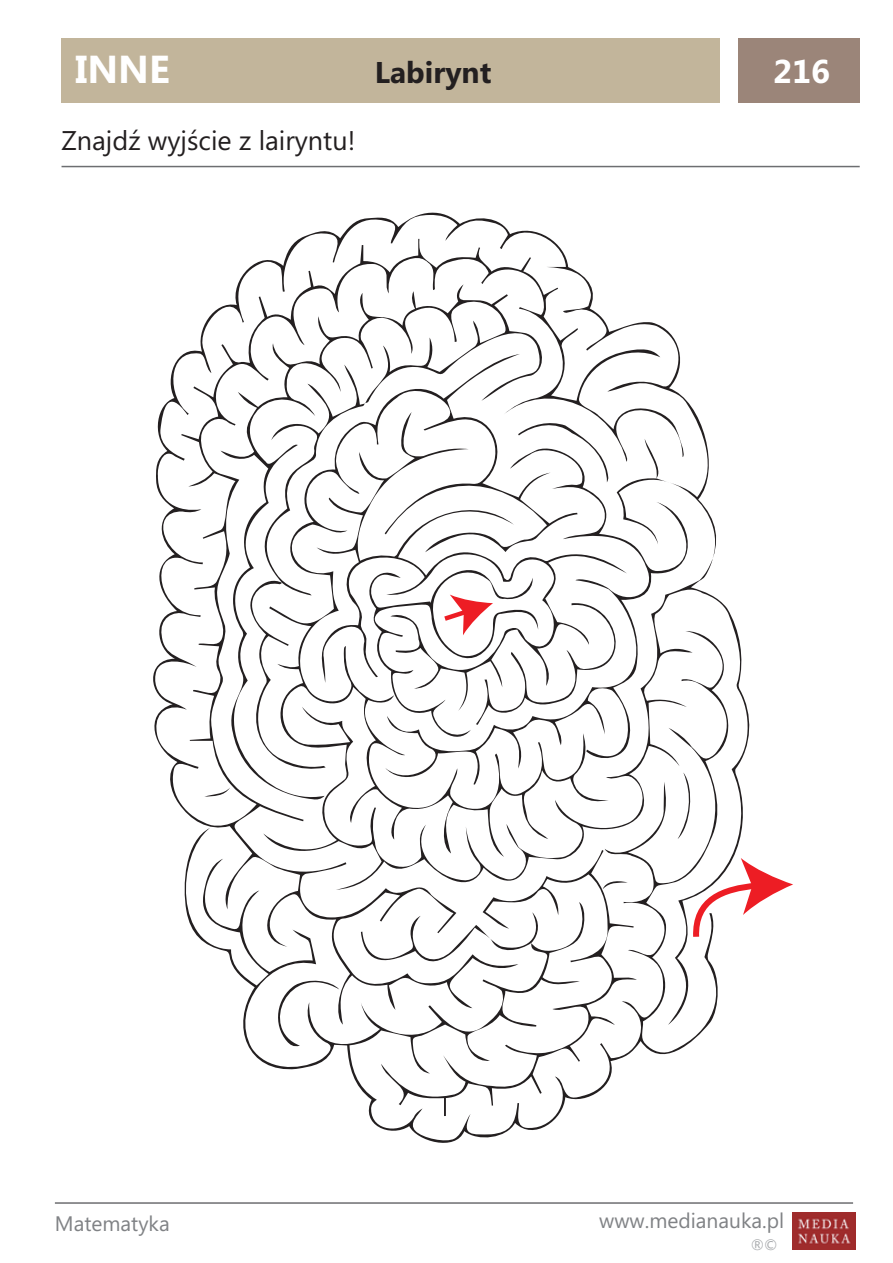
<style>
.page{position:relative;width:893px;height:1263px;background:#fff}
.page>*{position:absolute;margin:0;border:0;box-sizing:border-box;transform-origin:0 0}
.t1{font:700 39px "Microsoft Phags Pa";color:#fff}
.t2{font:700 33px "Microsoft Phags Pa";color:#fff}
.t3{font:700 30px "Microsoft Phags Pa";color:#231f20}
.t4{font:27px "Microsoft Phags Pa";color:#231f20}
.t5{font:21px "Microsoft Phags Pa";color:#808285}
.t6{font:15px "Microsoft Phags Pa";color:#a7a9ac}
</style>
<div class="page">
<div style="left:62px;top:38px;width:658px;height:65px;background:#c2b59b"></div>
<img style="left:793px;top:1213px;width:63px;height:37px">
<div style="left:739px;top:38px;width:121px;height:65px;background:#9b8579"></div>
<hr style="left:55px;top:1202px;width:798px;height:2px;background:#6d6e71">
<hr style="left:62px;top:166px;width:798px;height:1px;background:#6d6e71">
<svg style="left:153px;top:212px;width:527px;height:585px"></svg>
<svg style="left:546px;top:354px;width:204px;height:488px"></svg>
<svg style="left:175px;top:631px;width:564px;height:512px"></svg>
<svg style="left:207px;top:284px;width:339px;height:524px"></svg>
<svg style="left:385px;top:441px;width:319px;height:348px"></svg>
<svg style="left:381px;top:850px;width:256px;height:266px"></svg>
<svg style="left:361px;top:912px;width:183px;height:66px"></svg>
<svg style="left:258px;top:959px;width:81px;height:88px"></svg>
<svg style="left:678px;top:772px;width:17px;height:67px"></svg>
<svg style="left:645px;top:439px;width:19px;height:39px"></svg>
<svg style="left:204px;top:787px;width:26px;height:10px"></svg>
<svg style="left:603px;top:879px;width:25px;height:10px"></svg>
<svg style="left:668px;top:728px;width:24px;height:19px"></svg>
<svg style="left:506px;top:824px;width:13px;height:23px"></svg>
<svg style="left:690px;top:858px;width:103px;height:85px"></svg>
<svg style="left:238px;top:365px;width:398px;height:412px"></svg>
<svg style="left:699px;top:559px;width:14px;height:21px"></svg>
<h1 class="t1" style="left:75px;top:42px;width:96px">INNE</h1>
<h3 class="t3" style="left:375px;top:51px;width:118px">Labirynt</h3>
<h2 class="t2" style="left:773px;top:48px;width:58px">216</h2>
<p class="t4" style="left:62px;top:121px;width:295px">Znajdź wyjście z lairyntu!</p>
<p class="t5" style="left:55px;top:1209px;width:116px">Matematyka</p>
<p class="t5" style="left:599px;top:1206px;width:186px">www.medianauka.pl</p>
<p class="t6" style="left:751px;top:1234px;width:28px">®©</p>
</div>
